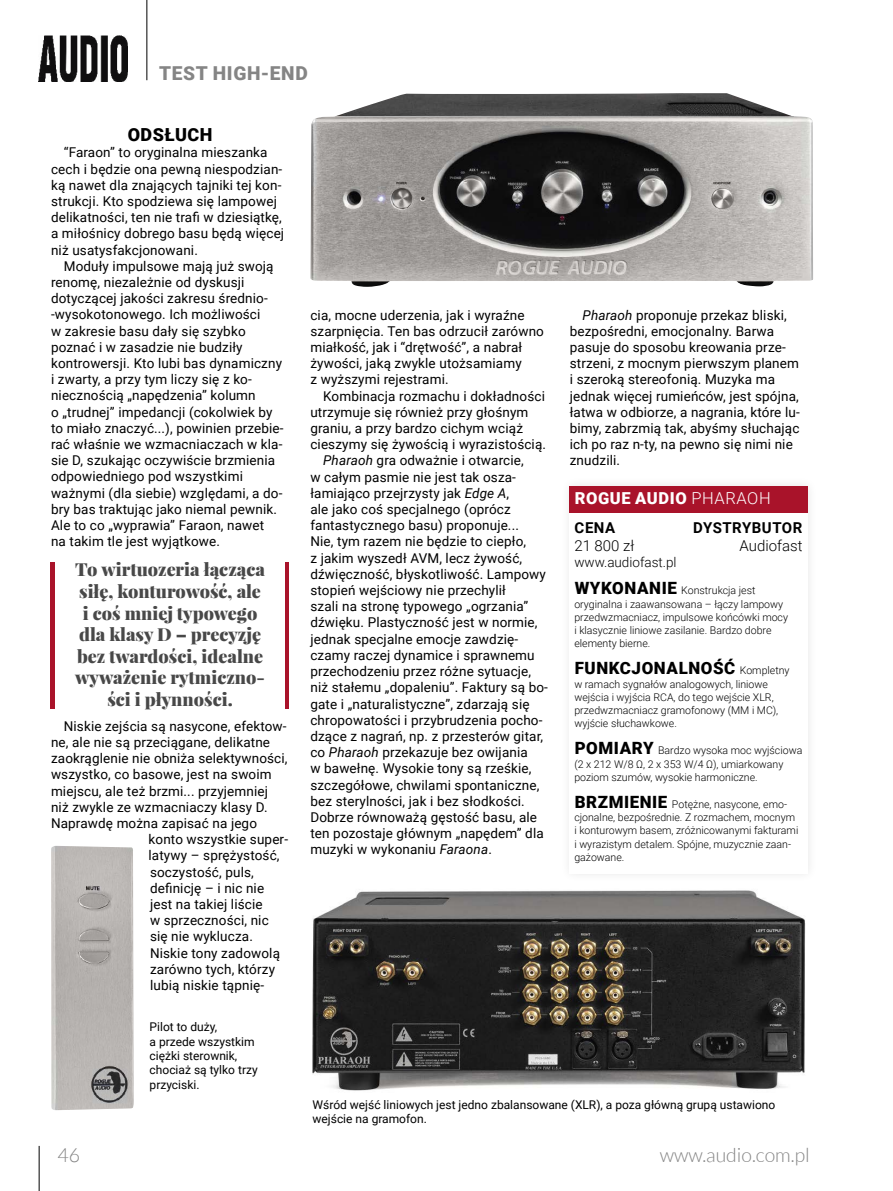
<style>
.page{position:relative;width:893px;height:1191px;background:#fff}
.page>*{position:absolute;margin:0;border:0;box-sizing:border-box;transform-origin:0 0}
.t1{font:300 19.5px "Lato";color:#858585}
.t2{font:900 19.2px "Roboto";letter-spacing:.035em;color:#858585}
.t3{font:900 18px/21.6px "Playfair Display";color:#484848;text-align:center}
.t4{font:900 18px "Roboto";letter-spacing:.025em;color:#000}
.t5{font:900 16.95px "Roboto";letter-spacing:.035em;color:#000}
.t6{font:900 16.5px "Roboto";letter-spacing:.035em;color:#fff}
.t7{font:300 15px "Roboto";color:#000}
.t8{font:700 15px "Roboto";letter-spacing:.035em;color:#000}
.t9{font:13.5px/16.2px "Roboto";letter-spacing:.01em;color:#000}
.t10{font:300 13.5px "Roboto";color:#000}
.t11{font:12px/14.4px "Roboto";color:#000}
.t12{font:300 10.65px/13.2px "Roboto";color:#000}
.s1{font-style:italic}
.s2{font-weight:300}
.s3{font-weight:900;font-size:16.95px}
.s4{font-weight:300;font-size:10.65px}
</style>
<div class="page">
<hr style="left:147px;top:0;width:1px;height:80px;background:#000">
<img style="left:39px;top:35px;width:89px;height:46px">
<hr style="left:39px;top:1145px;width:1px;height:46px;background:#000">
<img style="left:312px;top:890px;width:494px;height:201px">
<img style="left:310px;top:93px;width:503px;height:194px">
<div style="left:570px;top:486px;width:238px;height:27px;background:#a9132a"></div>
<div style="left:50px;top:563px;width:5px;height:146px;background:#a9132a"></div>
<hr style="left:285px;top:563px;width:4px;height:146px;background:#a9132a">
<img style="left:51px;top:846px;width:83px;height:264px">
<h2 class="t2" style="left:159px;top:60px;width:150px">TEST HIGH-END</h2>
<h3 class="t4" style="left:128px;top:122px;width:86px">ODSŁUCH</h3>
<p class="t9" style="left:51px;top:144px;width:235px;text-indent:13px">“Faraon” to oryginalna mieszanka cech i będzie ona pewną niespodzian&shy;ką nawet dla znających tajniki tej kon&shy;strukcji. Kto spodziewa się lampowej delikatności, ten nie trafi w dziesiątkę, a miłośnicy dobrego basu będą więcej niż usatysfakcjonowani.</p>
<p class="t9" style="left:51px;top:257px;width:234px;text-indent:13px">Moduły impulsowe mają już swoją renomę, niezależnie od dyskusji dotyczącej jakości zakresu średnio--wysokotonowego. Ich możliwości<br>w zakresie basu dały się szybko poznać i w zasadzie nie budziły kontrowersji. Kto lubi bas dynamiczny i zwarty, a przy tym liczy się z ko&shy;niecznością „napędzenia” kolumn<br>o „trudnej” impedancji (cokolwiek by to miało znaczyć...), powinien przebie&shy;rać właśnie we wzmacniaczach w kla&shy;sie D, szukając oczywiście brzmienia odpowiedniego pod wszystkimi ważnymi (dla siebie) względami, a do&shy;bry bas traktując jako niemal pewnik.<br>Ale to co „wyprawia” Faraon, nawet<br>na takim tle jest wyjątkowe.</p>
<h3 class="t3" style="left:75px;top:558px;width:191px">To wirtuozeria łącząca siłę, konturowość, ale i coś mniej typowego dla klasy D – precyzję bez twardości, idealne wyważenie rytmiczno&shy;ści i płynności.</h3>
<p class="t9" style="left:64px;top:717px;width:224px">Niskie zejścia są nasycone, efektow-</p>
<p class="t9" style="left:51px;top:733px;width:221px">ne, ale nie są przeciągane, delikatne</p>
<p class="t9" style="left:51px;top:749px;width:238px">zaokrąglenie nie obniża selektywności,</p>
<p class="t9" style="left:51px;top:766px;width:222px">wszystko, co basowe, jest na swoim</p>
<p class="t9" style="left:51px;top:782px;width:219px">miejscu, ale też brzmi... przyjemniej</p>
<p class="t9" style="left:51px;top:798px;width:218px">niż zwykle ze wzmacniaczy klasy D.</p>
<p class="t9" style="left:51px;top:814px;width:208px">Naprawdę można zapisać na jego</p>
<p class="t9" style="left:149px;top:830px;width:141px">konto wszystkie super-</p>
<p class="t9" style="left:149px;top:847px;width:133px">latywy – sprężystość,</p>
<p class="t9" style="left:150px;top:863px;width:105px">soczystość, puls,</p>
<p class="t9" style="left:150px;top:879px;width:116px">definicję – i nic nie</p>
<p class="t9" style="left:150px;top:895px;width:114px">jest na takiej liście</p>
<p class="t9" style="left:150px;top:911px;width:120px">w sprzeczności, nic</p>
<p class="t9" style="left:150px;top:928px;width:104px">się nie wyklucza.</p>
<p class="t9" style="left:150px;top:944px;width:132px">Niskie tony zadowolą</p>
<p class="t9" style="left:150px;top:960px;width:127px">zarówno tych, którzy</p>
<p class="t9" style="left:150px;top:976px;width:116px">lubią niskie tąpnię-</p>
<p class="t11" style="left:150px;top:1019px;width:110px">Pilot to duży,<br>a przede wszystkim ciężki sterownik, chociaż są tylko trzy przyciski.</p>
<p class="t9" style="left:310px;top:306px;width:235px">cia, mocne uderzenia, jak i wyraźne szarpnięcia. Ten bas odrzucił zarówno miałkość, jak i “drętwość”, a nabrał żywości, jaką zwykle utożsamiamy<br>z wyższymi rejestrami.</p>
<p class="t9" style="left:323px;top:387px;width:223px">Kombinacja rozmachu i dokładności</p>
<p class="t9" style="left:310px;top:403px;width:219px">utrzymuje się również przy głośnym</p>
<p class="t9" style="left:310px;top:419px;width:214px">graniu, a przy bardzo cichym wciąż</p>
<p class="t9" style="left:310px;top:436px;width:237px">cieszymy się żywością i wyrazistością.</p>
<p class="t9" style="left:323px;top:452px;width:202px"><span class="s1">Pharaoh</span> gra odważnie i otwarcie,</p>
<p class="t9" style="left:310px;top:468px;width:207px">w całym pasmie nie jest tak osza-</p>
<p class="t9" style="left:310px;top:484px;width:200px">łamiająco przejrzysty jak <span class="s1">Edge A</span>,</p>
<p class="t9" style="left:310px;top:500px;width:202px">ale jako coś specjalnego (oprócz</p>
<p class="t9" style="left:310px;top:517px;width:210px">fantastycznego basu) proponuje...</p>
<p class="t9" style="left:310px;top:533px;width:217px">Nie, tym razem nie będzie to ciepło,</p>
<p class="t9" style="left:310px;top:549px;width:213px">z jakim wyszedł AVM, lecz żywość,</p>
<p class="t9" style="left:310px;top:565px;width:237px">dźwięczność, błyskotliwość. Lampowy</p>
<p class="t9" style="left:310px;top:581px;width:197px">stopień wejściowy nie przechylił</p>
<p class="t9" style="left:310px;top:598px;width:220px">szali na stronę typowego „ogrzania”</p>
<p class="t9" style="left:310px;top:614px;width:229px">dźwięku. Plastyczność jest w normie,</p>
<p class="t9" style="left:310px;top:630px;width:209px">jednak specjalne emocje zawdzię-</p>
<p class="t9" style="left:310px;top:646px;width:226px">czamy raczej dynamice i sprawnemu</p>
<p class="t9" style="left:310px;top:662px;width:222px">przechodzeniu przez różne sytuacje,</p>
<p class="t9" style="left:310px;top:679px;width:239px">niż stałemu „dopaleniu”. Faktury są bo-</p>
<p class="t9" style="left:310px;top:695px;width:221px">gate i „naturalistyczne”, zdarzają się</p>
<p class="t9" style="left:310px;top:711px;width:234px">chropowatości i przybrudzenia pocho-</p>
<p class="t9" style="left:310px;top:727px;width:234px">dzące z nagrań, np. z przesterów gitar,</p>
<p class="t9" style="left:310px;top:743px;width:219px">co <span class="s1">Pharaoh</span> przekazuje bez owijania</p>
<p class="t9" style="left:310px;top:760px;width:223px">w bawełnę. Wysokie tony są rześkie,</p>
<p class="t9" style="left:310px;top:776px;width:231px">szczegółowe, chwilami spontaniczne,</p>
<p class="t9" style="left:310px;top:792px;width:216px">bez sterylności, jak i bez słodkości.</p>
<p class="t9" style="left:310px;top:808px;width:228px">Dobrze równoważą gęstość basu, ale</p>
<p class="t9" style="left:310px;top:824px;width:235px">ten pozostaje głównym „napędem” dla</p>
<p class="t9" style="left:310px;top:841px;width:183px">muzyki w wykonaniu <span class="s1">Faraona</span>.</p>
<p class="t9" style="left:570px;top:306px;width:231px;text-indent:13px"><span class="s1">Pharaoh</span> proponuje przekaz bliski, bezpośredni, emocjonalny. Barwa pasuje do sposobu kreowania prze&shy;strzeni, z mocnym pierwszym planem i szeroką stereofonią. Muzyka ma jednak więcej rumieńców, jest spójna, łatwa w odbiorze, a nagrania, które lu&shy;bimy, zabrzmią tak, abyśmy słuchając ich po raz n-ty, na pewno się nimi nie znudzili.</p>
<p class="t6" style="left:575px;top:487px;width:198px">ROGUE AUDIO <span class="s2">PHARAOH</span></p>
<p class="t8" style="left:575px;top:517px;width:42px">CENA</p>
<p class="t8" style="left:693px;top:517px;width:111px">DYSTRYBUTOR</p>
<p class="t7" style="left:574px;top:535px;width:61px">21 800 zł</p>
<p class="t7" style="left:740px;top:535px;width:65px">Audiofast</p>
<p class="t10" style="left:574px;top:553px;width:104px">www.audiofast.pl</p>
<p class="t12" style="left:574px;top:583px;width:215px"><span class="s3">WYKONANIE</span> Konstrukcja jest oryginalna i zaawansowana – łączy lampowy przedwzmacniacz, impulsowe końcówki mocy i klasycznie liniowe zasilanie. Bardzo dobre elementy bierne.</p>
<p class="t5" style="left:575px;top:656px;width:216px">FUNKCJONALNOŚĆ <span class="s4">Kompletny</span></p>
<p class="t12" style="left:574px;top:677px;width:205px">w ramach sygnałów analogowych, liniowe wejścia i wyjścia RCA, do tego wejście XLR, przedwzmacniacz gramofonowy (MM i MC), wyjście słuchawkowe.</p>
<p class="t12" style="left:574px;top:743px;width:229px"><span class="s3">POMIARY</span> Bardzo wysoka moc wyjściowa (2 x 212 W/8 Ω, 2 x 353 W/4 Ω), umiarkowany poziom szumów, wysokie harmoniczne.</p>
<p class="t12" style="left:574px;top:797px;width:225px"><span class="s3">BRZMIENIE</span> Potężne, nasycone, emo&shy;cjonalne, bezpośrednie. Z rozmachem, mocnym i konturowym basem, zróżnicowanymi fakturami i wyrazistym detalem. Spójne, muzycznie zaan&shy;gażowane.</p>
<p class="t11" style="left:313px;top:1097px;width:464px">Wśród wejść liniowych jest jedno zbalansowane (XLR), a poza główną grupą ustawiono wejście na gramofon.</p>
<h1 class="t1" style="left:57px;top:1144px;width:24px">46</h1>
<h1 class="t1" style="left:660px;top:1144px;width:151px">www.audio.com.pl</h1>
</div>
